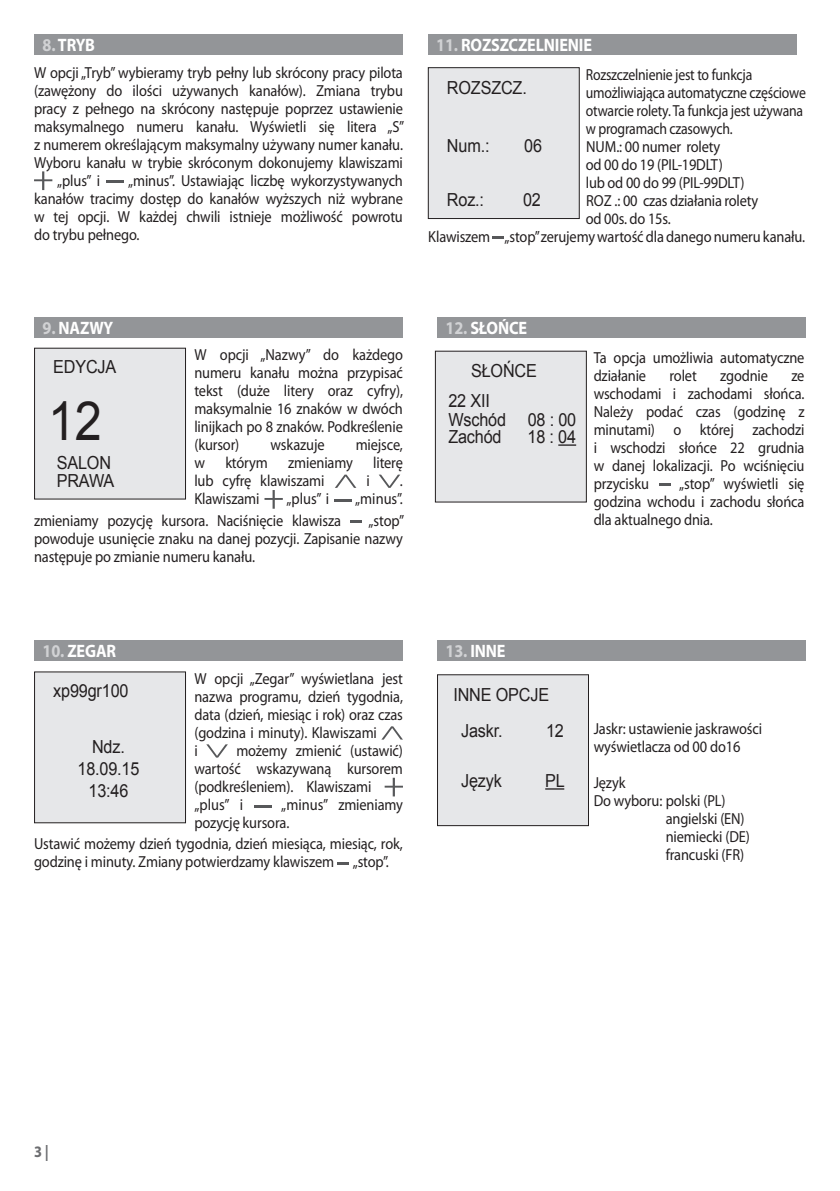
<style>
.page{position:relative;width:840px;height:1191px;background:#fff}
.page>*{position:absolute;margin:0;border:0;box-sizing:border-box;transform-origin:0 0}
.podpunty{font:54px "Arial";color:#231f20;scale:.9 1}
.podpunty-2{font:18px "Arial";letter-spacing:-.01em;color:#231f20;scale:.9 1}
.naglowek_2{font:700 18px "Myriad Pro";letter-spacing:-.01em;color:#fff;scale:.9 1}
.podpunty-3{font:16px/18px "Myriad Pro";letter-spacing:-.01em;color:#231f20;scale:.9 1}
.podpunty-4{font:16px/18px "Myriad Pro";letter-spacing:-.01em;color:#231f20;scale:.86 1}
.tekst{font:700 16px "Myriad Pro";color:#6c6d70;scale:.9 1}
.s1{color:#d1d2d4}
</style>
<div class="page">
<div style="left:34px;top:34px;width:369px;height:21px;background:#939598"></div>
<svg style="left:34px;top:171px;width:18px;height:19px"></svg>
<hr style="left:106px;top:180px;width:17px;height:3px;background:#57585a">
<svg style="left:659px;top:483px;width:11px;height:3px"></svg>
<div style="left:437px;top:317px;width:368px;height:20px;background:#939598"></div>
<div style="left:435px;top:351px;width:151px;height:151px;background:#e6e7e9"></div>
<svg style="left:558px;top:444px;width:18px;height:2px"></svg>
<div style="left:427px;top:34px;width:369px;height:21px;background:#939598"></div>
<div style="left:428px;top:68px;width:151px;height:150px;background:#e6e7e9"></div>
<div style="left:427px;top:67px;width:152px;height:152px;border:1px solid #231f20"></div>
<svg style="left:492px;top:236px;width:11px;height:3px"></svg>
<div style="left:34px;top:317px;width:369px;height:20px;background:#939598"></div>
<svg style="left:335px;top:474px;width:21px;height:14px"></svg>
<svg style="left:379px;top:474px;width:21px;height:14px"></svg>
<svg style="left:264px;top:490px;width:19px;height:19px"></svg>
<svg style="left:334px;top:499px;width:17px;height:2px"></svg>
<svg style="left:350px;top:520px;width:11px;height:3px"></svg>
<div style="left:35px;top:348px;width:150px;height:151px;background:#e6e7e9"></div>
<div style="left:34px;top:348px;width:152px;height:151px;border:1px solid #231f20"></div>
<div style="left:34px;top:640px;width:369px;height:21px;background:#939598"></div>
<svg style="left:382px;top:726px;width:21px;height:13px"></svg>
<svg style="left:206px;top:744px;width:22px;height:13px"></svg>
<svg style="left:384px;top:777px;width:19px;height:19px"></svg>
<svg style="left:254px;top:805px;width:17px;height:2px"></svg>
<svg style="left:337px;top:862px;width:11px;height:2px"></svg>
<div style="left:35px;top:672px;width:150px;height:150px;background:#e6e7e9"></div>
<div style="left:34px;top:671px;width:152px;height:152px;border:1px solid #231f20"></div>
<div style="left:437px;top:675px;width:151px;height:150px;background:#e6e7e9"></div>
<div style="left:437px;top:674px;width:151px;height:152px;border:1px solid #231f20"></div>
<div style="left:437px;top:640px;width:368px;height:21px;background:#939598"></div>
<svg style="left:545px;top:788px;width:19px;height:1px"></svg>
<p class="naglowek_2" style="left:43px;top:33px;width:60px"><span class="s1">8.</span> TRYB</p>
<p class="podpunty-3" style="left:34px;top:63px;width:411px">W opcji „Tryb” wybieramy tryb pełny lub skrócony pracy pilota</p>
<p class="podpunty-3" style="left:34px;top:81px;width:411px">(zawężony do ilości używanych kanałów). Zmiana trybu</p>
<p class="podpunty-3" style="left:34px;top:99px;width:411px">pracy z pełnego na skrócony następuje poprzez ustawienie</p>
<p class="podpunty-3" style="left:34px;top:117px;width:412px">maksymalnego numeru kanału. Wyświetli się litera „S”</p>
<p class="podpunty-3" style="left:34px;top:135px;width:411px">z numerem określającym maksymalny używany numer kanału.</p>
<p class="podpunty-3" style="left:34px;top:153px;width:411px">Wyboru kanału w trybie skróconym dokonujemy klawiszami</p>
<p class="podpunty-3" style="left:57px;top:171px;width:49px">„plus” i</p>
<p class="podpunty-3" style="left:34px;top:171px;width:411px;text-align:justify;text-indent:94px">„minus”. Ustawiając liczbę wykorzystywanych kanałów tracimy dostęp do kanałów wyższych niż wybrane w tej opcji. W każdej chwili istnieje możliwość powrotu do trybu pełnego.</p>
<p class="naglowek_2" style="left:436px;top:33px;width:174px"><span class="s1">11.</span> ROZSZCZELNIENIE</p>
<p class="podpunty-2" style="left:446px;top:76px;width:90px">ROZSZCZ.</p>
<p class="podpunty-4" style="left:585px;top:65px;width:257px">Rozszczelnienie jest to funkcja umożliwiająca automatyczne częściowe otwarcie rolety. Ta funkcja jest używana w programach czasowych.</p>
<p class="podpunty-3" style="left:585px;top:137px;width:178px">NUM.: 00 numer rolety<br>od 00 do 19 (PIL-19DLT) lub od 00 do 99 (PIL-99DLT)</p>
<p class="podpunty-3" style="left:585px;top:191px;width:193px">ROZ .: 00 czas działania rolety od 00s. do 15s.</p>
<p class="podpunty-3" style="left:428px;top:227px;width:420px">Klawiszem „stop” zerujemy wartość dla danego numeru kanału.</p>
<p class="podpunty-2" style="left:446px;top:134px;width:49px">Num.:</p>
<p class="podpunty-2" style="left:524px;top:134px;width:21px">06</p>
<p class="podpunty-2" style="left:446px;top:188px;width:43px">Roz.:</p>
<p class="podpunty-2" style="left:523px;top:188px;width:21px">02</p>
<p class="naglowek_2" style="left:43px;top:316px;width:80px"><span class="s1">9.</span> NAZWY</p>
<p class="podpunty-3" style="left:194px;top:346px;width:233px;text-align:justify">W opcji „Nazwy” do każdego numeru kanału można przypisać tekst (duże litery oraz cyfry), maksymalnie 16 znaków w dwóch linijkach po 8 znaków. Podkreślenie (kursor)</p>
<p class="podpunty-2" style="left:53px;top:355px;width:72px">EDYCJA</p>
<p class="podpunty" style="left:48px;top:385px;width:61px">12</p>
<p class="podpunty-2" style="left:57px;top:450px;width:62px">SALON</p>
<p class="podpunty-2" style="left:57px;top:468px;width:65px">PRAWA</p>
<p class="podpunty-3" style="left:270px;top:436px;width:61px">wskazuje</p>
<p class="podpunty-3" style="left:355px;top:436px;width:54px">miejsce,</p>
<p class="podpunty-3" style="left:194px;top:454px;width:13px">w</p>
<p class="podpunty-3" style="left:225px;top:454px;width:49px">którym</p>
<p class="podpunty-3" style="left:288px;top:454px;width:73px">zmieniamy</p>
<p class="podpunty-3" style="left:373px;top:454px;width:35px">literę</p>
<p class="podpunty-3" style="left:194px;top:472px;width:146px">lub cyfrę klawiszami</p>
<p class="podpunty-3" style="left:366px;top:472px;width:5px">i</p>
<p class="podpunty-3" style="left:400px;top:472px;width:5px">.</p>
<p class="podpunty-3" style="left:194px;top:490px;width:74px">Klawiszami</p>
<p class="podpunty-3" style="left:286px;top:490px;width:49px">„plus” i</p>
<p class="podpunty-3" style="left:355px;top:490px;width:55px">„minus”.</p>
<p class="podpunty-3" style="left:34px;top:511px;width:342px">zmieniamy pozycję kursora. Naciśnięcie klawisza</p>
<p class="podpunty-3" style="left:34px;top:511px;width:412px;text-align:justify;text-indent:334px">„stop” powoduje usunięcie znaku na danej pozycji. Zapisanie nazwy następuje po zmianie numeru kanału.</p>
<p class="naglowek_2" style="left:445px;top:316px;width:92px"><span class="s1">12.</span> SŁOŃCE</p>
<p class="podpunty-2" style="left:471px;top:359px;width:75px">SŁOŃCE</p>
<p class="podpunty-2" style="left:448px;top:389px;width:48px">22 XII</p>
<p class="podpunty-2" style="left:448px;top:408px;width:144px">Wschód 08 : 00</p>
<p class="podpunty-2" style="left:448px;top:425px;width:61px">Zachód</p>
<p class="podpunty-2" style="left:527px;top:425px;width:55px">18 : 04</p>
<p class="podpunty-3" style="left:593px;top:348px;width:236px">Ta opcja umożliwia automatyczne działanie</p>
<p class="podpunty-3" style="left:669px;top:366px;width:32px">rolet</p>
<p class="podpunty-3" style="left:719px;top:366px;width:55px">zgodnie</p>
<p class="podpunty-3" style="left:593px;top:366px;width:236px;text-align:justify;text-indent:197px">ze wschodami i zachodami słońca.<br>Należy podać czas (godzinę z minutami) o której zachodzi i wschodzi słońce 22 grudnia w danej lokalizacji. Po wciśnięciu przycisku</p>
<p class="podpunty-3" style="left:593px;top:474px;width:236px;text-align:justify;text-indent:85px">„stop” wyświetli się godzina wchodu i zachodu słońca dla aktualnego dnia.</p>
<p class="naglowek_2" style="left:43px;top:639px;width:83px"><span class="s1">10.</span> ZEGAR</p>
<p class="podpunty-3" style="left:194px;top:669px;width:233px">W opcji „Zegar” wyświetlana jest nazwa programu, dzień tygodnia, data (dzień, miesiąc i rok) oraz czas (godzina i minuty). Klawiszami<br>i</p>
<p class="podpunty-2" style="left:53px;top:678px;width:85px">xp99gr100</p>
<p class="podpunty-2" style="left:92px;top:734px;width:38px">Ndz.</p>
<p class="podpunty-2" style="left:77px;top:756px;width:70px">18.09.15</p>
<p class="podpunty-2" style="left:88px;top:778px;width:46px">13:46</p>
<p class="podpunty-3" style="left:194px;top:741px;width:233px;text-indent:42px">możemy zmienić (ustawić) wartość wskazywaną kursorem (podkreśleniem). Klawiszami „plus” i</p>
<p class="podpunty-3" style="left:194px;top:795px;width:233px;text-indent:87px">„minus” zmieniamy pozycję kursora.</p>
<p class="podpunty-3" style="left:34px;top:835px;width:411px">Ustawić możemy dzień tygodnia, dzień miesiąca, miesiąc, rok, godzinę i minuty. Zmiany potwierdzamy klawiszem „stop”.</p>
<p class="naglowek_2" style="left:445px;top:639px;width:68px"><span class="s1">13.</span> INNE</p>
<p class="podpunty-2" style="left:453px;top:682px;width:108px">INNE OPCJE</p>
<p class="podpunty-2" style="left:461px;top:719px;width:48px">Jaskr.</p>
<p class="podpunty-2" style="left:545px;top:719px;width:21px">12</p>
<p class="podpunty-2" style="left:461px;top:769px;width:47px">Język</p>
<p class="podpunty-2" style="left:545px;top:769px;width:23px">PL</p>
<p class="podpunty-3" style="left:593px;top:719px;width:189px">Jaskr: ustawienie jaskrawości wyświetlacza od 00 do16</p>
<p class="podpunty-3" style="left:593px;top:773px;width:37px">Język</p>
<p class="podpunty-3" style="left:593px;top:791px;width:148px">Do wyboru: polski (PL)</p>
<p class="podpunty-3" style="left:665px;top:809px;width:89px">angielski (EN)</p>
<p class="podpunty-3" style="left:665px;top:827px;width:95px">niemiecki (DE)</p>
<p class="podpunty-3" style="left:665px;top:845px;width:89px">francuski (FR)</p>
<p class="tekst" style="left:34px;top:1141px;width:18px">3 |</p>
</div>
